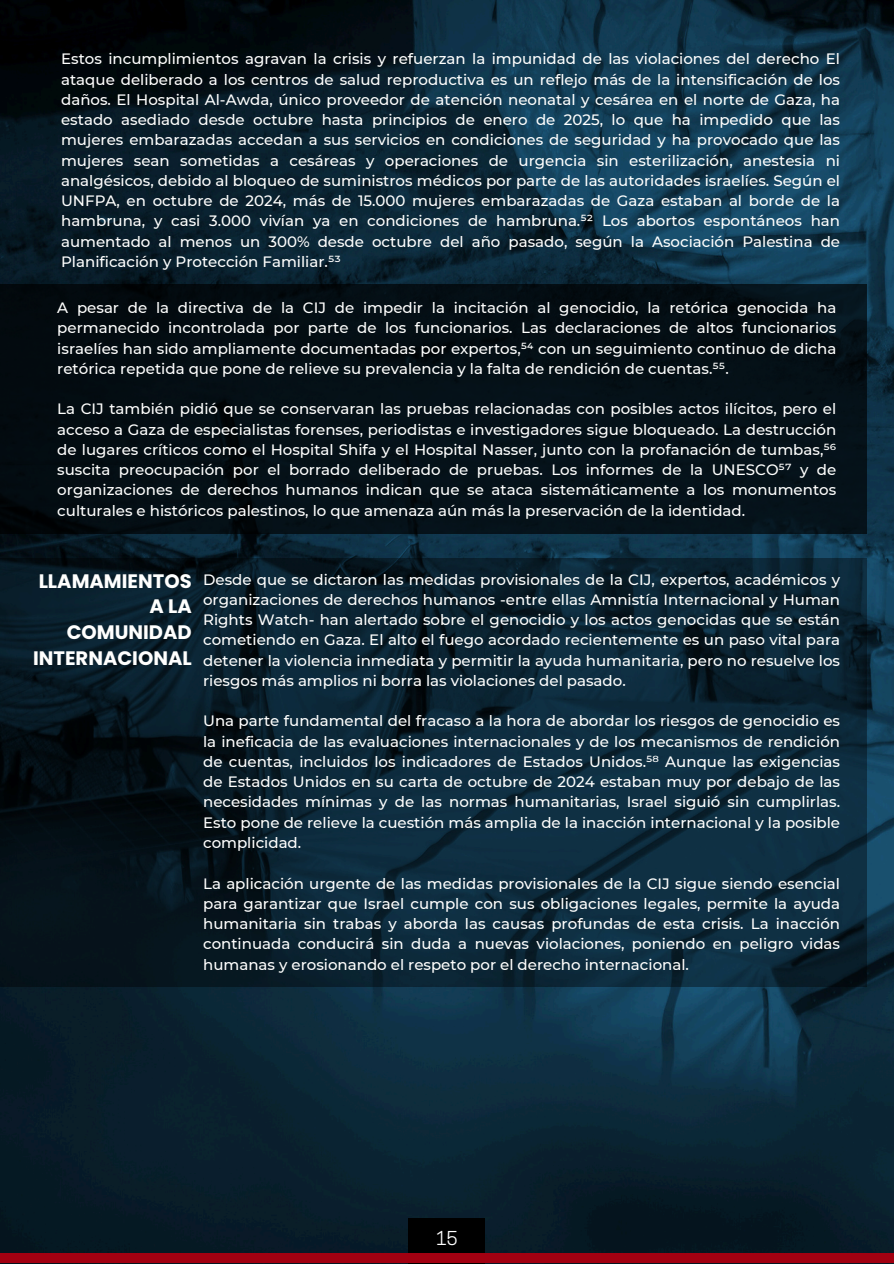
<style>
.page{position:relative;width:894px;height:1264px;background:#fff}
.page>*{position:absolute;margin:0;border:0;box-sizing:border-box;transform-origin:0 0}
.t1{font:700 19.5px/25.8px "Poppins";color:#fffffe;text-align:right}
.t2{font:18px "Cooper Hewitt";color:#fff}
.t3{font:500 15px/20.2px "Montserrat";color:#fffffe;text-align:justify}
</style>
<div class="page">
<img style="left:0;top:0;width:893px;height:1253px">
<div style="left:408px;top:1218px;width:77px;height:45px;background:#000"></div>
<div style="left:0;top:1253px;width:893px;height:10px;background:#a20011"></div>
<div style="left:0;top:284px;width:866px;height:250px;background:#050f16"></div>
<svg style="left:0;top:558px;width:866px;height:428px;background:#0a2230"></svg>
<p class="t3" style="left:61px;top:49px;width:780px">Estos incumplimientos agravan la crisis y refuerzan la impunidad de las violaciones del derecho El ataque deliberado a los centros de salud reproductiva es un reflejo más de la intensificación de los daños. El Hospital Al-Awda, único proveedor de atención neonatal y cesárea en el norte de Gaza, ha estado asediado desde octubre hasta principios de enero de 2025, lo que ha impedido que las mujeres embarazadas accedan a sus servicios en condiciones de seguridad y ha provocado que las mujeres sean sometidas a cesáreas y operaciones de urgencia sin esterilización, anestesia ni analgésicos, debido al bloqueo de suministros médicos por parte de las autoridades israelíes. Según el UNFPA, en octubre de 2024, más de 15.000 mujeres embarazadas de Gaza estaban al borde de la hambruna, y casi 3.000 vivían ya en condiciones de hambruna.⁵² Los abortos espontáneos han aumentado al menos un 300% desde octubre del año pasado, según la Asociación Palestina de Planificación y Protección Familiar.⁵³</p>
<p class="t3" style="left:57px;top:297px;width:780px">A pesar de la directiva de la CIJ de impedir la incitación al genocidio, la retórica genocida ha permanecido incontrolada por parte de los funcionarios. Las declaraciones de altos funcionarios israelíes han sido ampliamente documentadas por expertos,⁵⁴ con un seguimiento continuo de dicha retórica repetida que pone de relieve su prevalencia y la falta de rendición de cuentas.⁵⁵.</p>
<p class="t3" style="left:57px;top:399px;width:780px">La CIJ también pidió que se conservaran las pruebas relacionadas con posibles actos ilícitos, pero el acceso a Gaza de especialistas forenses, periodistas e investigadores sigue bloqueado. La destrucción de lugares críticos como el Hospital Shifa y el Hospital Nasser, junto con la profanación de tumbas,⁵⁶ suscita preocupación por el borrado deliberado de pruebas. Los informes de la UNESCO⁵⁷ y de organizaciones de derechos humanos indican que se ataca sistemáticamente a los monumentos culturales e históricos palestinos, lo que amenaza aún más la preservación de la identidad.</p>
<p class="t1" style="left:33px;top:568px;width:160px">LLAMAMIENTOS<br>ALA<br>COMUNIDAD<br>INTERNACIONAL</p>
<h1 class="t3" style="left:203px;top:569px;width:638px">Desde que se dictaron las medidas provisionales de la CIJ, expertos, académicos y organizaciones de derechos humanos -entre ellas Amnistía Internacional y Human Rights Watch- han alertado sobre el genocidio y los actos genocidas que se están cometiendo en Gaza. El alto el fuego acordado recientemente es un paso vital para detener la violencia inmediata y permitir la ayuda humanitaria, pero no resuelve los riesgos más amplios ni borra las violaciones del pasado.</h1>
<p class="t3" style="left:203px;top:711px;width:638px">Una parte fundamental del fracaso a la hora de abordar los riesgos de genocidio es la ineficacia de las evaluaciones internacionales y de los mecanismos de rendición de cuentas, incluidos los indicadores de Estados Unidos.⁵⁸ Aunque las exigencias de Estados Unidos en su carta de octubre de 2024 estaban muy por debajo de las necesidades mínimas y de las normas humanitarias, Israel siguió sin cumplirlas.<br>Esto pone de relieve la cuestión más amplia de la inacción internacional y la posible complicidad.</p>
<p class="t3" style="left:203px;top:873px;width:638px">La aplicación urgente de las medidas provisionales de la CIJ sigue siendo esencial para garantizar que Israel cumple con sus obligaciones legales, permite la ayuda humanitaria sin trabas y aborda las causas profundas de esta crisis. La inacción continuada conducirá sin duda a nuevas violaciones, poniendo en peligro vidas humanas y erosionando el respeto por el derecho internacional.</p>
<p class="t2" style="left:436px;top:1231px;width:23px">15</p>
</div>
